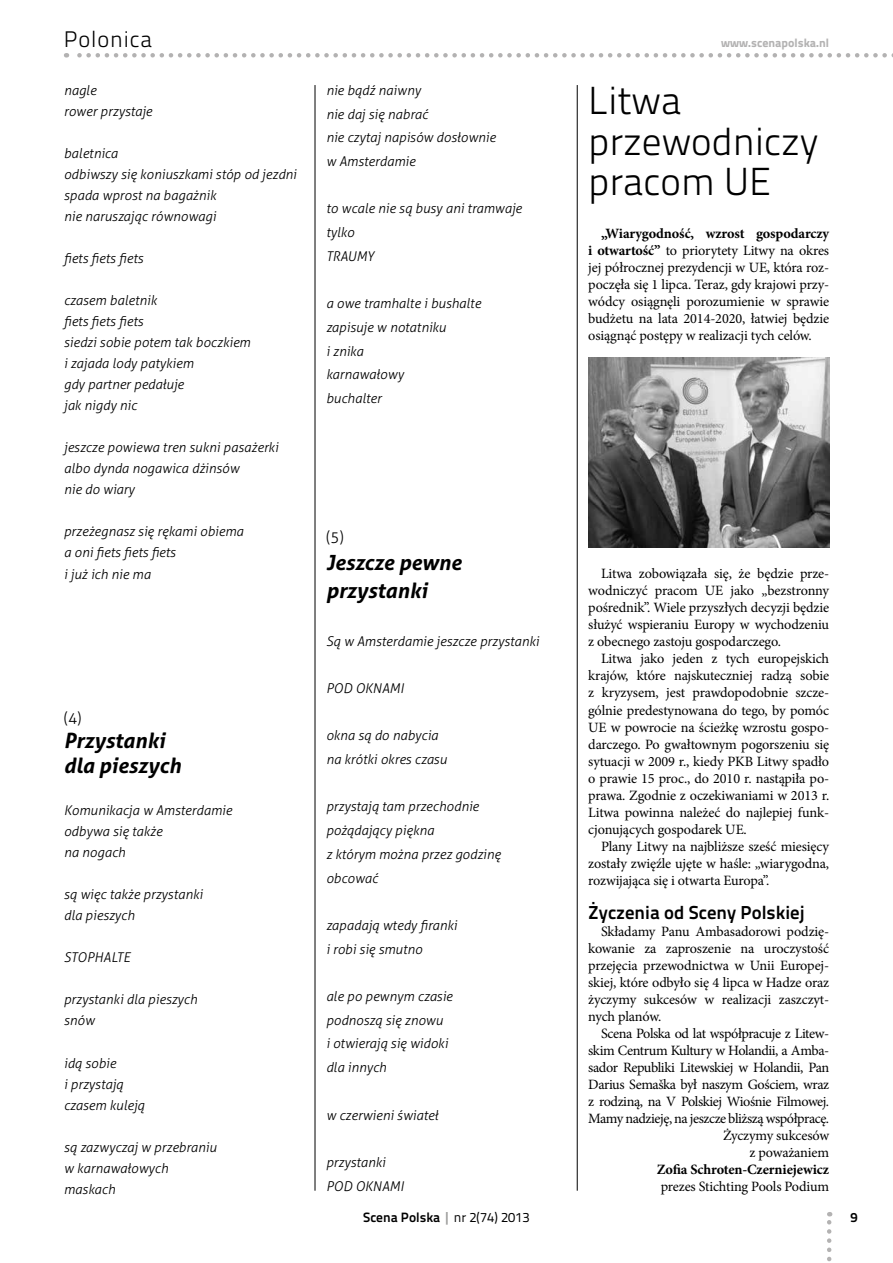
<style>
.page{position:relative;width:893px;height:1263px;background:#fff}
.page>*{position:absolute;margin:0;border:0;box-sizing:border-box;transform-origin:0 0}
.t1{font:300 39px/40.5px "Titillium Text 22 L";color:#000}
.t2{font:300 22.5px "Titillium Text 22 L";letter-spacing:.04em;color:#000}
.t3{font:italic 700 21px/25.2px "Aller";color:#000}
.t4{font:700 18.75px "Titillium Text 22 L";color:#000}
.t5{font:300 15px "Aller";color:#000}
.t6{font:14.25px/17px "Minion Pro";letter-spacing:-.02em;color:#000;text-align:justify}
.t7{font:700 14.25px "Minion Pro";letter-spacing:-.01em;color:#000}
.t8{font:italic 300 13.5px/21px "Aller";color:#000}
.t9{font:700 13.5px "Titillium Text 22 L";color:#000}
.t10{font:800 12px "Titillium Text 22 L";color:#b3b2b2}
.s1{font-weight:700}
.s2{color:#9d9d9c}
.s3{font-weight:400}
</style>
<div class="page">
<svg style="left:827px;top:1212px;width:4px;height:50px"></svg>
<hr style="left:315px;top:85px;width:1px;height:1106px;background:#000">
<hr style="left:577px;top:85px;width:1px;height:1106px;background:#000">
<svg style="left:66px;top:53px;width:827px;height:5px"></svg>
<img style="left:588px;top:357px;width:241px;height:190px">
<h2 class="t2" style="left:64px;top:22px;width:90px">Polonica</h2>
<p class="t10" style="left:721px;top:33px;width:109px">www.scenapolska.nl</p>
<p class="t8" style="left:64px;top:80px;width:90px">nagle<br>rower przystaje</p>
<p class="t8" style="left:64px;top:143px;width:234px">baletnica<br>odbiwszy się koniuszkami stóp od jezdni spada wprost na bagażnik<br>nie naruszając równowagi</p>
<p class="t8" style="left:64px;top:248px;width:81px">fiets fiets fiets</p>
<p class="t8" style="left:64px;top:290px;width:188px">czasem baletnik<br>fiets fiets fiets<br>siedzi sobie potem tak boczkiem i zajada lody patykiem<br>gdy partner pedałuje<br>jak nigdy nic</p>
<p class="t8" style="left:64px;top:437px;width:216px">jeszcze powiewa tren sukni pasażerki albo dynda nogawica dżinsów<br>nie do wiary</p>
<p class="t8" style="left:64px;top:521px;width:181px">przeżegnasz się rękami obiema a oni fiets fiets fiets<br>i już ich nie ma</p>
<p class="t8" style="left:326px;top:78px;width:171px;line-height:23.7px">nie bądź naiwny<br>nie daj się nabrać<br>nie czytaj napisów dosłownie w Amsterdamie</p>
<p class="t8" style="left:326px;top:197px;width:197px;line-height:23.7px">to wcale nie są busy ani tramwaje tylko<br>TRAUMY</p>
<p class="t8" style="left:326px;top:292px;width:156px;line-height:23.7px">a owe tramhalte i bushalte zapisuje w notatniku<br>i znika<br>karnawałowy<br>buchalter</p>
<h1 class="t1" style="left:588px;top:78px;width:232px">Litwa przewodniczy pracom UE</h1>
<p class="t6" style="left:588px;top:225px;width:243px;text-indent:13px"><span class="s1">„Wiarygodność, wzrost gospodarczy i otwartość”</span> to priorytety Litwy na okres jej półrocznej prezydencji w UE, która roz&shy;poczęła się 1 lipca. Teraz, gdy krajowi przy&shy;wódcy osiągnęli porozumienie w sprawie budżetu na lata 2014‑2020, łatwiej będzie osiągnąć postępy w realizacji tych celów.</p>
<p class="t5" style="left:326px;top:528px;width:19px">(5)</p>
<h3 class="t3" style="left:326px;top:549px;width:137px;line-height:27.9px">Jeszcze pewne przystanki</h3>
<p class="t8" style="left:326px;top:630px;width:215px">Są w Amsterdamie jeszcze przystanki</p>
<p class="t8" style="left:326px;top:678px;width:79px">POD OKNAMI</p>
<p class="t8" style="left:326px;top:724px;width:122px;line-height:23.7px">okna są do nabycia na krótki okres czasu</p>
<p class="t8" style="left:326px;top:795px;width:176px;line-height:23.7px">przystają tam przechodnie pożądający piękna<br>z którym można przez godzinę obcować</p>
<p class="t8" style="left:326px;top:913px;width:133px;line-height:23.7px">zapadają wtedy firanki i robi się smutno</p>
<p class="t8" style="left:326px;top:984px;width:128px;line-height:23.7px">ale po pewnym czasie podnoszą się znowu<br>i otwierają się widoki dla innych</p>
<p class="t8" style="left:326px;top:1104px;width:114px">w czerwieni świateł</p>
<p class="t8" style="left:326px;top:1150px;width:79px;line-height:23.7px">przystanki<br>POD OKNAMI</p>
<p class="t6" style="left:588px;top:565px;width:242px;text-indent:13px">Litwa zobowiązała się, że będzie prze&shy;wodniczyć pracom UE jako „bezstronny pośrednik”. Wiele przyszłych decyzji będzie służyć wspieraniu Europy w wychodzeniu z obecnego zastoju gospodarczego.</p>
<p class="t6" style="left:588px;top:650px;width:242px;text-indent:13px">Litwa jako jeden z tych europejskich krajów, które najskuteczniej radzą sobie z kryzysem, jest prawdopodobnie szcze&shy;gólnie predestynowana do tego, by pomóc UE w powrocie na ścieżkę wzrostu gospo&shy;darczego. Po gwałtownym pogorszeniu się sytuacji w 2009 r., kiedy PKB Litwy spadło o prawie 15 proc., do 2010 r. nastąpiła po&shy;prawa. Zgodnie z oczekiwaniami w 2013 r.<br>Litwa powinna należeć do najlepiej funk&shy;cjonujących gospodarek UE.</p>
<p class="t6" style="left:588px;top:838px;width:242px;text-indent:13px">Plany Litwy na najbliższe sześć miesięcy zostały zwięźle ujęte w haśle: „wiarygodna, rozwijająca się i otwarta Europa”.</p>
<h3 class="t4" style="left:588px;top:897px;width:218px">Życzenia od Sceny Polskiej</h3>
<p class="t6" style="left:588px;top:922px;width:242px;text-indent:13px">Składamy Panu Ambasadorowi podzię&shy;kowanie za zaproszenie na uroczystość przejęcia przewodnictwa w Unii Europej&shy;skiej, które odbyło się 4 lipca w Hadze oraz życzymy sukcesów w realizacji zaszczyt&shy;nych planów.</p>
<p class="t6" style="left:588px;top:1025px;width:242px;text-align:right">Scena Polska od lat współpracuje z Litew&shy;skim Centrum Kultury w Holandii, a Amba&shy;sador Republiki Litewskiej w Holandii, Pan Darius Semaška był naszym Gościem, wraz z rodziną, na V Polskiej Wiośnie Filmowej.<br>Mamy nadzieję, na jeszcze bliższą współpracę.<br>Życzymy sukcesów<br>z poważaniem</p>
<p class="t7" style="left:657px;top:1159px;width:174px">Zofia Schroten-Czerniejewicz</p>
<p class="t6" style="left:661px;top:1178px;width:170px">prezes Stichting Pools Podium</p>
<p class="t5" style="left:64px;top:708px;width:19px">(4)</p>
<h3 class="t3" style="left:64px;top:728px;width:119px">Przystanki dla pieszych</h3>
<p class="t8" style="left:64px;top:800px;width:170px">Komunikacja w Amsterdamie odbywa się także<br>na nogach</p>
<p class="t8" style="left:64px;top:884px;width:140px">są więc także przystanki dla pieszych</p>
<p class="t8" style="left:64px;top:947px;width:68px">STOPHALTE</p>
<p class="t8" style="left:64px;top:989px;width:135px">przystanki dla pieszych snów</p>
<p class="t8" style="left:64px;top:1052px;width:82px">idą sobie<br>i przystają czasem kuleją</p>
<p class="t8" style="left:64px;top:1136px;width:154px">są zazwyczaj w przebraniu w karnawałowych maskach</p>
<p class="t9" style="left:363px;top:1207px;width:168px">Scena Polska <span class="s2">|</span> <span class="s3">nr 2(74) 2013</span></p>
<p class="t9" style="left:850px;top:1207px;width:9px">9</p>
</div>
